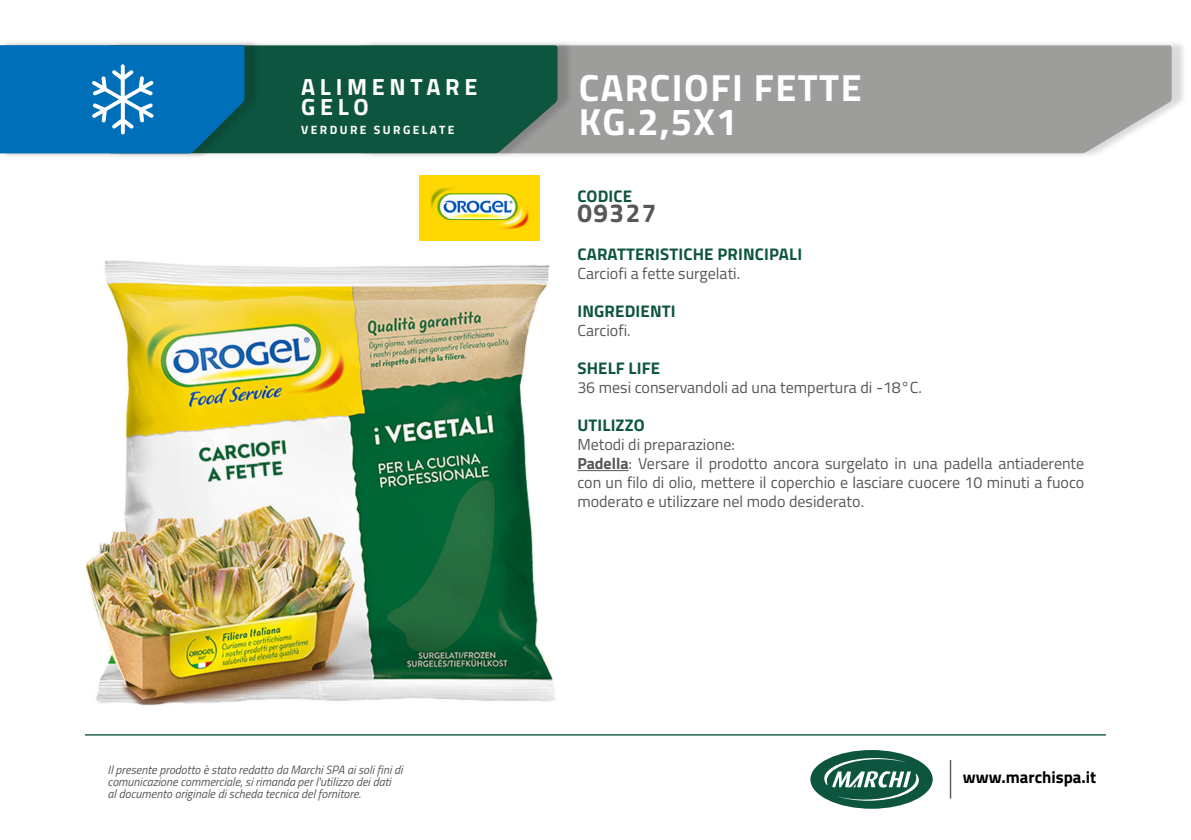
<style>
.page{position:relative;width:1191px;height:840px;background:#fff}
.page>*{position:absolute;margin:0;border:0;box-sizing:border-box;transform-origin:0 0}
.t1{font:700 37.8px "Titillium Web";letter-spacing:.04em;color:#fff}
.t2{font:700 26px "Titillium Web";letter-spacing:.06em;color:#575756}
.t3{font:700 23.4px "Titillium Web";letter-spacing:.2em;color:#fff}
.t4{font:700 16.8px "Titillium Web";letter-spacing:.01em;color:#0e5540}
.t5{font:700 16.8px "Titillium Web";color:#000}
.t6{font:16px/19px "Titillium Web";color:#575756;text-align:justify}
.t7{font:italic 12px/12px "Titillium Web";color:#575756}
.t8{font:700 12px "Titillium Web";letter-spacing:.2em;color:#fff}
.s1{font-weight:700}
</style>
<div class="page">
<img style="left:85px;top:238px;width:471px;height:468px">
<hr style="left:577px;top:470px;width:51px;height:1px;background:#575756">
<div style="left:364px;top:40px;width:823px;height:119px;background:#000;opacity:.15"></div>
<div style="left:573px;top:45px;width:598px;height:108px;background:#9d9d9c"></div>
<div style="left:112px;top:40px;width:461px;height:119px;background:#000;opacity:.15"></div>
<div style="left:260px;top:45px;width:297px;height:108px;background:#0e5540"></div>
<div style="left:0;top:40px;width:260px;height:119px;background:#000;opacity:.15"></div>
<svg style="left:0;top:45px;width:244px;height:108px;background:#0c73b5"></svg>
<img style="left:419px;top:176px;width:120px;height:64px">
<hr style="left:949px;top:759px;width:2px;height:39px;background:#575756">
<div style="left:810px;top:749px;width:122px;height:59px;background:#0e5540;border-radius:50%"></div>
<svg style="left:824px;top:757px;width:95px;height:43px"></svg>
<hr style="left:85px;top:733px;width:1021px;height:2px;background:#0e5540">
<p class="t3" style="left:301px;top:69px;width:178px">ALIMENTARE</p>
<p class="t3" style="left:301px;top:89px;width:69px">GELO</p>
<p class="t8" style="left:301px;top:121px;width:155px">VERDURE SURGELATE</p>
<p class="t1" style="left:578px;top:59px;width:284px">CARCIOFI FETTE</p>
<p class="t1" style="left:578px;top:93px;width:160px">KG.2,5X1</p>
<p class="t4" style="left:577px;top:183px;width:56px">CODICE</p>
<p class="t2" style="left:577px;top:193px;width:81px">09327</p>
<p class="t4" style="left:577px;top:241px;width:226px">CARATTERISTICHE PRINCIPALI</p>
<p class="t6" style="left:577px;top:263px;width:164px">Carciofi a fette surgelati.</p>
<p class="t4" style="left:577px;top:298px;width:100px">INGREDIENTI</p>
<p class="t6" style="left:577px;top:320px;width:55px">Carciofi.</p>
<p class="t4" style="left:577px;top:355px;width:84px">SHELF LIFE</p>
<p class="t6" style="left:577px;top:377px;width:346px">36 mesi conservandoli ad una tempertura di -18°C.</p>
<p class="t4" style="left:577px;top:412px;width:69px">UTILIZZO</p>
<p class="t6" style="left:577px;top:434px;width:159px">Metodi di preparazione:</p>
<p class="t6" style="left:577px;top:453px;width:508px"><span class="s1">Padella</span>: Versare il prodotto ancora surgelato in una padella antiaderente con un filo di olio, mettere il coperchio e lasciare cuocere 10 minuti a fuoco moderato e utilizzare nel modo desiderato.</p>
<p class="t7" style="left:108px;top:762px;width:296px">Il presente prodotto è stato redatto da Marchi SPA ai soli fini di comunicazione commerciale, si rimanda per l'utilizzo dei dati<br>al documento originale di scheda tecnica del fornitore.</p>
<p class="t5" style="left:963px;top:764px;width:135px">www.marchispa.it</p>
</div>
